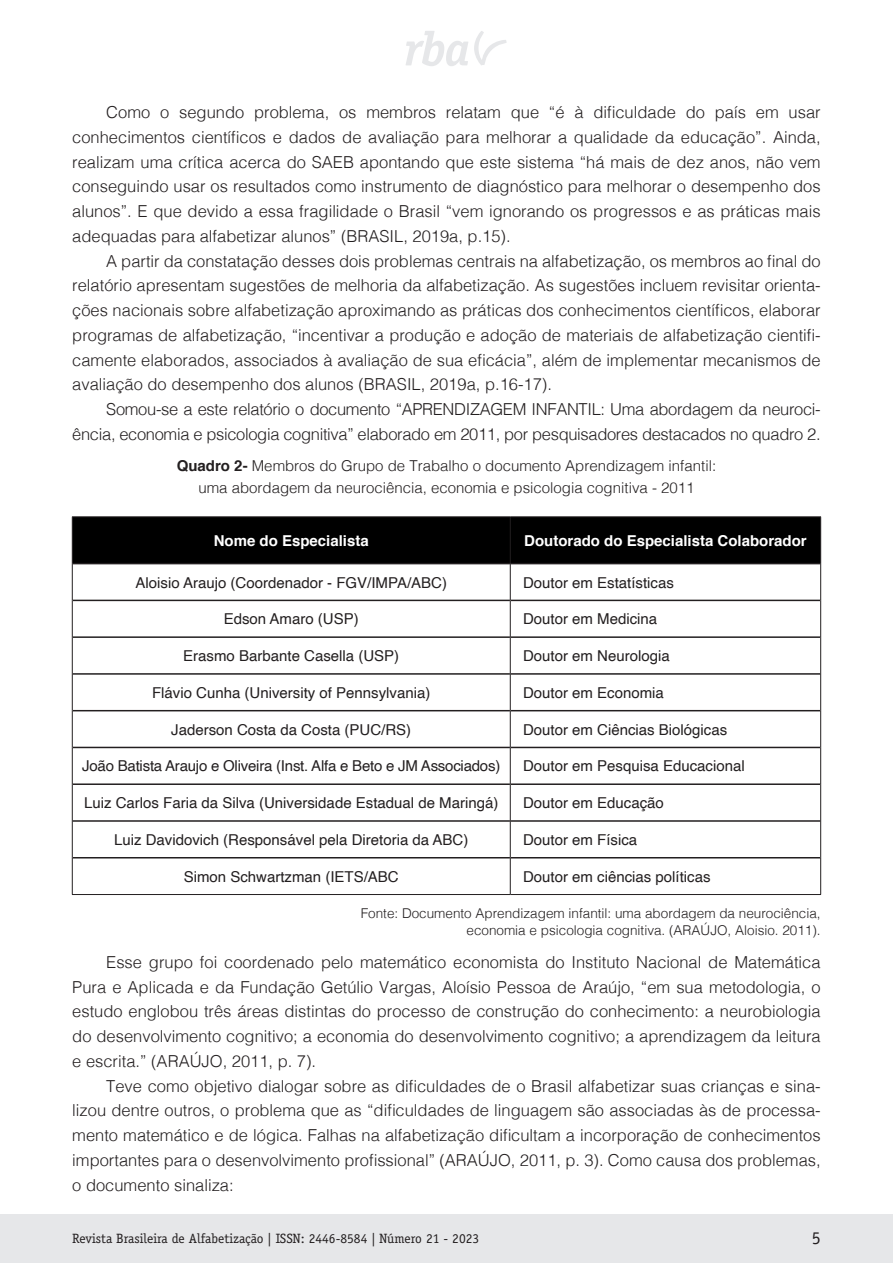
<style>
.page{position:relative;width:893px;height:1263px;background:#fff}
.page>*{position:absolute;margin:0;border:0;box-sizing:border-box;transform-origin:0 0}
.t1{font:18px "Officina Serif Std";color:#231f20}
._01_Texto_Geral{font:300 16.5px/24.8px "Helvetica";color:#231f20;text-align:justify}
._01_Texto_Geral-2{font:300 16.5px/24.8px "Helvetica";letter-spacing:-.02em;color:#231f20;text-align:right}
.t2{font:15px "Helvetica";color:#231f20}
._01_Texto_Imagem{font:300 15px/22.5px "Helvetica";color:#231f20;text-align:center}
.t3{font:700 15px "Helvetica";color:#fff}
._01_Texto_Fonte{font:300 13.5px/16.5px "Helvetica";color:#231f20;text-align:right}
.t4{font:13.5px "Officina Serif Std";color:#231f20}
.s1{font-weight:700}
</style>
<div class="page">
<svg style="left:406px;top:31px;width:62px;height:35px"></svg>
<svg style="left:474px;top:31px;width:33px;height:34px"></svg>
<div style="left:0;top:1215px;width:893px;height:48px;background:#e6e7e9"></div>
<div style="left:73px;top:517px;width:747px;height:46px;background:#000"></div>
<hr style="left:73px;top:563px;width:437px;height:1px;background:#231f20">
<hr style="left:511px;top:563px;width:309px;height:1px;background:#231f20">
<hr style="left:73px;top:600px;width:437px;height:1px;background:#231f20">
<hr style="left:511px;top:600px;width:309px;height:1px;background:#231f20">
<hr style="left:73px;top:636px;width:437px;height:2px;background:#231f20">
<hr style="left:511px;top:636px;width:309px;height:2px;background:#231f20">
<hr style="left:73px;top:673px;width:437px;height:2px;background:#231f20">
<hr style="left:511px;top:673px;width:309px;height:2px;background:#231f20">
<hr style="left:73px;top:710px;width:437px;height:1px;background:#231f20">
<hr style="left:511px;top:710px;width:309px;height:1px;background:#231f20">
<hr style="left:73px;top:747px;width:437px;height:1px;background:#231f20">
<hr style="left:511px;top:747px;width:309px;height:1px;background:#231f20">
<hr style="left:73px;top:783px;width:437px;height:2px;background:#231f20">
<hr style="left:511px;top:783px;width:309px;height:2px;background:#231f20">
<hr style="left:73px;top:820px;width:437px;height:2px;background:#231f20">
<hr style="left:511px;top:820px;width:309px;height:2px;background:#231f20">
<hr style="left:73px;top:857px;width:437px;height:1px;background:#231f20">
<hr style="left:511px;top:857px;width:309px;height:1px;background:#231f20">
<hr style="left:72px;top:516px;width:438px;height:1px;background:#231f20">
<hr style="left:72px;top:517px;width:1px;height:47px;background:#231f20">
<hr style="left:510px;top:516px;width:311px;height:1px;background:#231f20">
<hr style="left:510px;top:517px;width:1px;height:47px;background:#231f20">
<hr style="left:820px;top:517px;width:1px;height:47px;background:#231f20">
<hr style="left:72px;top:564px;width:1px;height:36px;background:#231f20">
<hr style="left:510px;top:564px;width:1px;height:36px;background:#231f20">
<hr style="left:820px;top:564px;width:1px;height:36px;background:#231f20">
<hr style="left:72px;top:600px;width:1px;height:37px;background:#231f20">
<hr style="left:510px;top:600px;width:1px;height:37px;background:#231f20">
<hr style="left:820px;top:600px;width:1px;height:37px;background:#231f20">
<hr style="left:72px;top:637px;width:1px;height:37px;background:#231f20">
<hr style="left:510px;top:637px;width:1px;height:37px;background:#231f20">
<hr style="left:820px;top:637px;width:1px;height:37px;background:#231f20">
<hr style="left:72px;top:674px;width:1px;height:37px;background:#231f20">
<hr style="left:510px;top:674px;width:1px;height:37px;background:#231f20">
<hr style="left:820px;top:674px;width:1px;height:37px;background:#231f20">
<hr style="left:72px;top:711px;width:1px;height:36px;background:#231f20">
<hr style="left:510px;top:711px;width:1px;height:36px;background:#231f20">
<hr style="left:820px;top:711px;width:1px;height:36px;background:#231f20">
<hr style="left:72px;top:747px;width:1px;height:37px;background:#231f20">
<hr style="left:510px;top:747px;width:1px;height:37px;background:#231f20">
<hr style="left:820px;top:747px;width:1px;height:37px;background:#231f20">
<hr style="left:72px;top:784px;width:1px;height:37px;background:#231f20">
<hr style="left:510px;top:784px;width:1px;height:37px;background:#231f20">
<hr style="left:820px;top:784px;width:1px;height:37px;background:#231f20">
<hr style="left:72px;top:821px;width:1px;height:37px;background:#231f20">
<hr style="left:510px;top:821px;width:1px;height:37px;background:#231f20">
<hr style="left:820px;top:821px;width:1px;height:37px;background:#231f20">
<hr style="left:72px;top:858px;width:1px;height:36px;background:#231f20">
<hr style="left:510px;top:858px;width:1px;height:36px;background:#231f20">
<hr style="left:820px;top:858px;width:1px;height:36px;background:#231f20">
<hr style="left:72px;top:894px;width:438px;height:1px;background:#231f20">
<hr style="left:510px;top:894px;width:311px;height:1px;background:#231f20">
<p class="_01_Texto_Geral" style="left:72px;top:99px;width:750px;text-indent:34px">Como o segundo problema, os membros relatam que “é à dificuldade do país em usar conhecimentos científicos e dados de avaliação para melhorar a qualidade da educação”. Ainda, realizam uma crítica acerca do SAEB apontando que este sistema “há mais de dez anos, não vem conseguindo usar os resultados como instrumento de diagnóstico para melhorar o desempenho dos alunos”. E que devido a essa fragilidade o Brasil “vem ignorando os progressos e as práticas mais adequadas para alfabetizar alunos” (BRASIL, 2019a, p.15).</p>
<p class="_01_Texto_Geral" style="left:72px;top:247px;width:750px;text-indent:34px">A partir da constatação desses dois problemas centrais na alfabetização, os membros ao final do relatório apresentam sugestões de melhoria da alfabetização. As sugestões incluem revisitar orienta&shy;ções nacionais sobre alfabetização aproximando as práticas dos conhecimentos científicos, elaborar programas de alfabetização, “incentivar a produção e adoção de materiais de alfabetização cientifi&shy;camente elaborados, associados à avaliação de sua eficácia”, além de implementar mecanismos de avaliação do desempenho dos alunos (BRASIL, 2019a, p.16-17).</p>
<p class="_01_Texto_Geral-2" style="left:72px;top:396px;width:750px">Somou-se a este relatório o documento “APRENDIZAGEM INFANTIL: Uma abordagem da neuroci&shy;ência, economia e psicologia cognitiva” elaborado em 2011, por pesquisadores destacados no quadro 2.</p>
<p class="_01_Texto_Imagem" style="left:177px;top:453px;width:541px"><span class="s1">Quadro 2-</span> Membros do Grupo de Trabalho o documento Aprendizagem infantil: uma abordagem da neurociência, economia e psicologia cognitiva - 2011</p>
<p class="t3" style="left:214px;top:528px;width:157px">Nome do Especialista</p>
<p class="t3" style="left:524px;top:528px;width:284px">Doutorado do Especialista Colaborador</p>
<p class="t2" style="left:135px;top:571px;width:313px">Aloisio Araujo (Coordenador - FGV/IMPA/ABC)</p>
<p class="t2" style="left:523px;top:571px;width:152px">Doutor em Estatísticas</p>
<p class="t2" style="left:224px;top:607px;width:137px">Edson Amaro (USP)</p>
<p class="t2" style="left:523px;top:607px;width:136px">Doutor em Medicina</p>
<p class="t2" style="left:183px;top:644px;width:217px">Erasmo Barbante Casella (USP)</p>
<p class="t2" style="left:523px;top:644px;width:148px">Doutor em Neurologia</p>
<p class="t2" style="left:152px;top:681px;width:280px">Flávio Cunha (University of Pennsylvania)</p>
<p class="t2" style="left:523px;top:681px;width:142px">Doutor em Economia</p>
<p class="t2" style="left:171px;top:718px;width:242px">Jaderson Costa da Costa (PUC/RS)</p>
<p class="t2" style="left:523px;top:718px;width:206px">Doutor em Ciências Biológicas</p>
<p class="t2" style="left:82px;top:755px;width:420px">João Batista Araujo e Oliveira (Inst. Alfa e Beto e JM Associados)</p>
<p class="t2" style="left:523px;top:755px;width:223px">Doutor em Pesquisa Educacional</p>
<p class="t2" style="left:84px;top:791px;width:416px">Luiz Carlos Faria da Silva (Universidade Estadual de Maringá)</p>
<p class="t2" style="left:523px;top:791px;width:142px">Doutor em Educação</p>
<p class="t2" style="left:114px;top:828px;width:356px">Luiz Davidovich (Responsável pela Diretoria da ABC)</p>
<p class="t2" style="left:523px;top:828px;width:116px">Doutor em Física</p>
<p class="t2" style="left:184px;top:865px;width:217px">Simon Schwartzman (IETS/ABC</p>
<p class="t2" style="left:523px;top:865px;width:189px">Doutor em ciências políticas</p>
<p class="_01_Texto_Fonte" style="left:361px;top:904px;width:461px">Fonte: Documento Aprendizagem infantil: uma abordagem da neurociência, economia e psicologia cognitiva. (ARAÚJO, Aloisio. 2011).</p>
<p class="_01_Texto_Geral" style="left:72px;top:948px;width:750px;text-indent:34px">Esse grupo foi coordenado pelo matemático economista do Instituto Nacional de Matemática Pura e Aplicada e da Fundação Getúlio Vargas, Aloísio Pessoa de Araújo, “em sua metodologia, o estudo englobou três áreas distintas do processo de construção do conhecimento: a neurobiologia do desenvolvimento cognitivo; a economia do desenvolvimento cognitivo; a aprendizagem da leitura e escrita.” (ARAÚJO, 2011, p. 7).</p>
<p class="_01_Texto_Geral" style="left:72px;top:1072px;width:750px;text-indent:34px">Teve como objetivo dialogar sobre as dificuldades de o Brasil alfabetizar suas crianças e sina&shy;lizou dentre outros, o problema que as “dificuldades de linguagem são associadas às de processa&shy;mento matemático e de lógica. Falhas na alfabetização dificultam a incorporação de conhecimentos importantes para o desenvolvimento profissional” (ARAÚJO, 2011, p. 3). Como causa dos problemas, o documento sinaliza:</p>
<p class="t4" style="left:72px;top:1230px;width:408px">Revista Brasileira de Alfabetização | ISSN: 2446-8584 | Número 21 - 2023</p>
<p class="t1" style="left:812px;top:1227px;width:10px">5</p>
</div>
